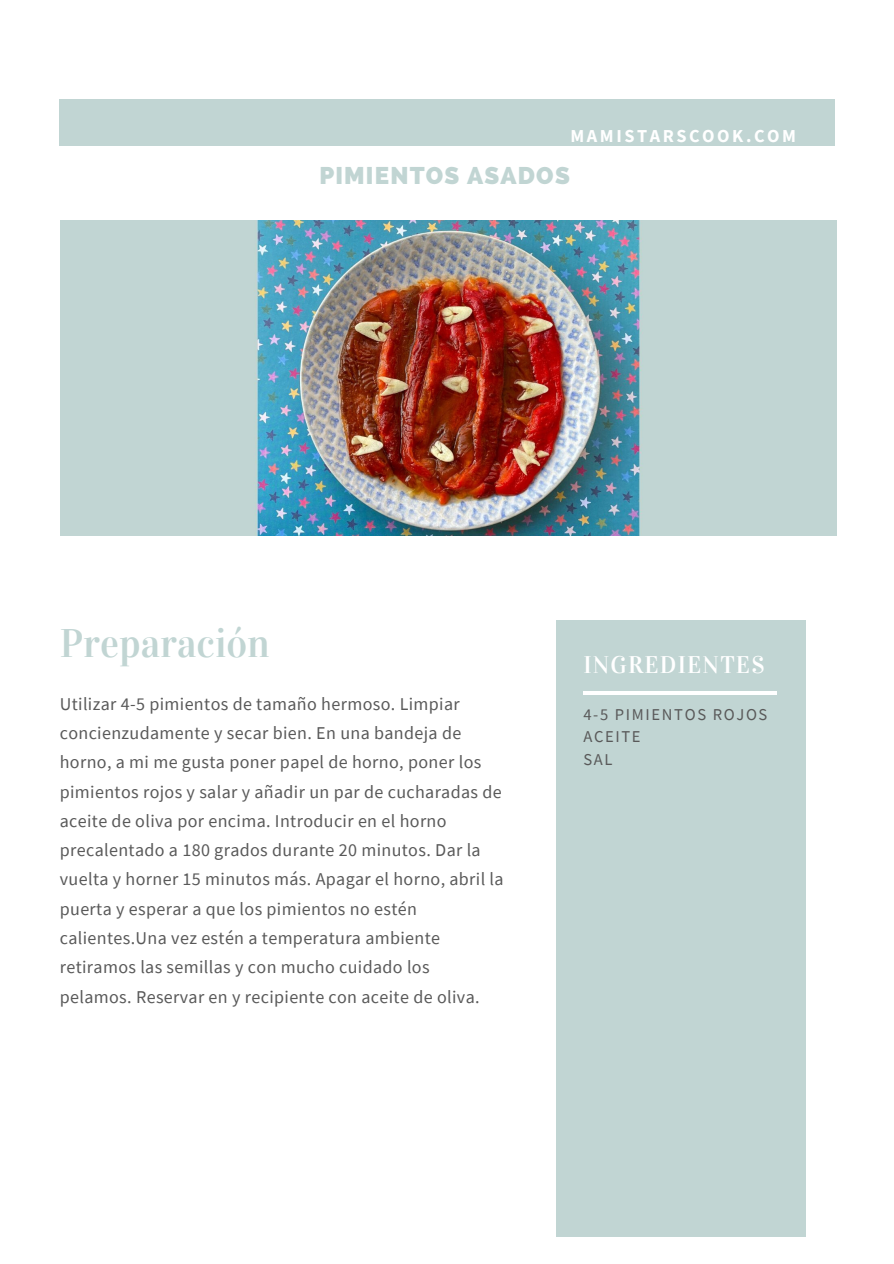
<style>
.page{position:relative;width:894px;height:1264px;background:#fff}
.page>*{position:absolute;margin:0;border:0;box-sizing:border-box;transform-origin:0 0}
.t1{font:39.75px "Vidaloka";color:#c1d5d3}
.t2{font:800 24px "Raleway";letter-spacing:.05em;color:#c1d5d3}
.t3{font:24px "Vidaloka";letter-spacing:.05em;color:#fff}
.t4{font:700 18.15px "Source Sans Pro";letter-spacing:.14em;color:#fff}
.t5{font:18px/29.2px "Source Sans Pro";letter-spacing:.02em;color:#595959}
.t6{font:16.5px/22.5px "Source Sans Pro";letter-spacing:.1em;color:#595959}
</style>
<div class="page">
<div style="left:60px;top:99px;width:774px;height:47px;background:#c1d5d3"></div>
<img style="left:61px;top:220px;width:774px;height:315px">
<div style="left:556px;top:620px;width:249px;height:616px;background:#c1d5d3"></div>
<hr style="left:583px;top:691px;width:194px;height:3px;background:#fff">
<p class="t4" style="left:570px;top:124px;width:227px">MAMISTARSCOOK.COM</p>
<h2 class="t2" style="left:319px;top:162px;width:252px">PIMIENTOS ASADOS</h2>
<h1 class="t1" style="left:60px;top:619px;width:211px">Preparación</h1>
<p class="t5" style="left:60px;top:688px;width:445px">Utilizar 4-5 pimientos de tamaño hermoso. Limpiar concienzudamente y secar bien. En una bandeja de horno, a mi me gusta poner papel de horno, poner los pimientos rojos y salar y añadir un par de cucharadas de aceite de oliva por encima. Introducir en el horno precalentado a 180 grados durante 20 minutos. Dar la vuelta y horner 15 minutos más. Apagar el horno, abril la puerta y esperar a que los pimientos no estén calientes.Una vez estén a temperatura ambiente retiramos las semillas y con mucho cuidado los pelamos. Reservar en y recipiente con aceite de oliva.</p>
<h2 class="t3" style="left:583px;top:650px;width:182px">INGREDIENTES</h2>
<p class="t6" style="left:583px;top:702px;width:185px">4-5 PIMIENTOS ROJOS<br>ACEITE<br>SAL</p>
</div>
